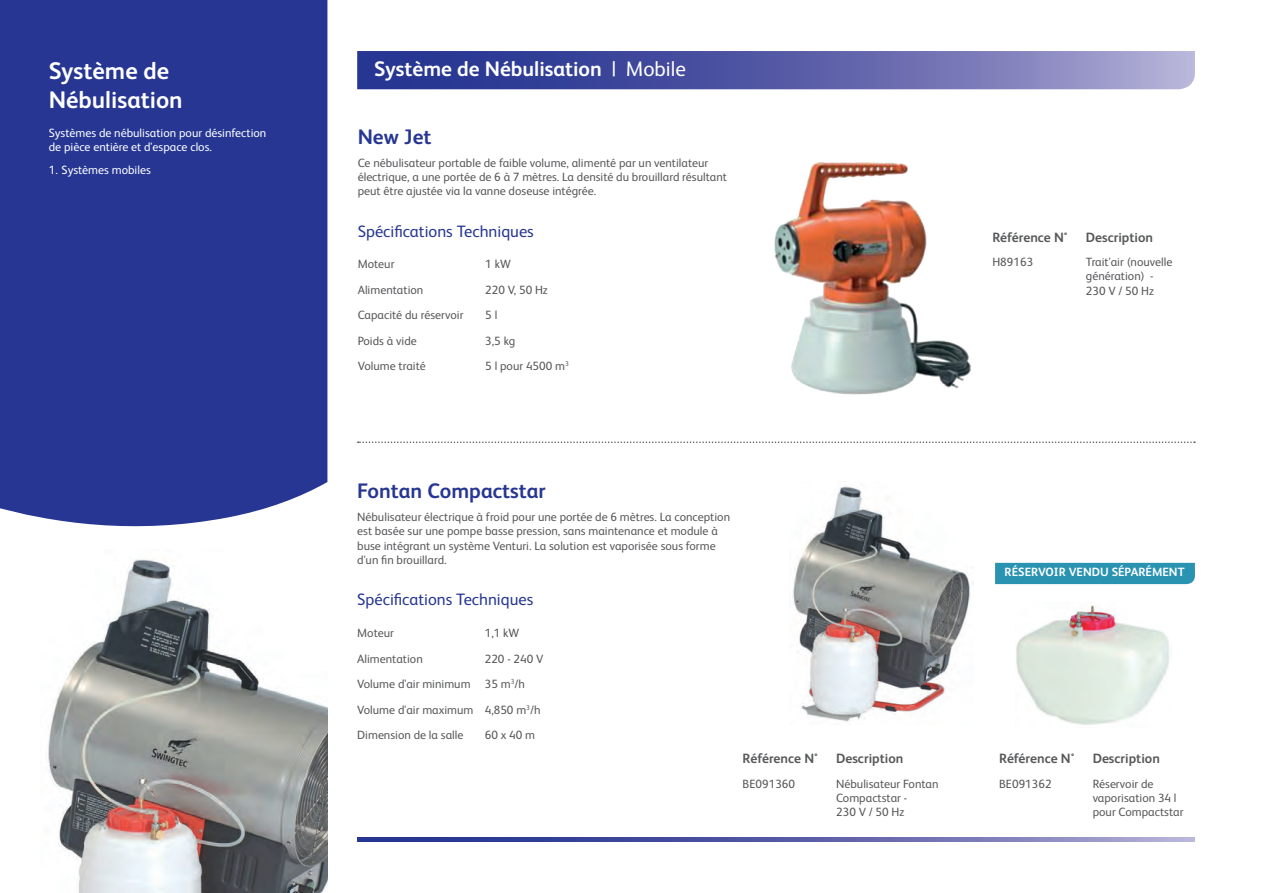
<style>
.page{position:relative;width:1263px;height:893px;background:#fff}
.page>*{position:absolute;margin:0;border:0;box-sizing:border-box;transform-origin:0 0}
.t1{font:700 24px/28.8px "FS Albert Pro";color:#fff}
.t2{font:700 21px "FS Albert Pro";color:#fff}
.t3{font:700 21px "FS Albert Pro";color:#263692}
.t4{font:16.5px "FS Albert Pro";color:#263692}
.t5{font:700 13.5px "FS Albert Pro";color:#57585a}
.t6{font:12px/14.4px "FS Albert Pro";color:#57585a}
.t7{font:12px/14.4px "FS Albert Pro";color:#fff}
.t8{font:700 12px "FS Albert Pro";color:#fff}
.s1{font-weight:400}
</style>
<div class="page">
<svg style="left:357px;top:51px;width:838px;height:38px;background:#5c62aa"></svg>
<svg style="left:357px;top:838px;width:838px;height:4px;background:#5c62aa"></svg>
<div style="left:0;top:0;width:327px;height:527px;background:#263692"></div>
<img style="left:47px;top:557px;width:280px;height:336px">
<img style="left:774px;top:162px;width:197px;height:233px">
<img style="left:789px;top:486px;width:185px;height:236px">
<img style="left:1016px;top:605px;width:153px;height:120px">
<svg style="left:358px;top:441px;width:837px;height:2px"></svg>
<div style="left:995px;top:563px;width:200px;height:21px;background:#2a93b1"></div>
<h1 class="t1" style="left:49px;top:55px;width:135px">Système de<br>Nébulisation</h1>
<p class="t7" style="left:49px;top:125px;width:219px">Systèmes de nébulisation pour désinfection de pièce entière et d'espace clos.</p>
<p class="t7" style="left:49px;top:162px;width:104px">1. Systèmes mobiles</p>
<h2 class="t2" style="left:374px;top:54px;width:313px">Système de Nébulisation <span class="s1">| Mobile</span></h2>
<h2 class="t3" style="left:358px;top:122px;width:75px">New Jet</h2>
<p class="t6" style="left:358px;top:154px;width:371px">Ce nébulisateur portable de faible volume, alimenté par un ventilateur électrique, a une portée de 6 à 7 mètres. La densité du brouillard résultant peut être ajustée via la vanne doseuse intégrée.</p>
<h3 class="t4" style="left:358px;top:219px;width:178px">Spécifications Techniques</h3>
<p class="t6" style="left:358px;top:256px;width:38px">Moteur</p>
<p class="t6" style="left:485px;top:256px;width:27px">1 kW</p>
<p class="t6" style="left:358px;top:282px;width:67px">Alimentation</p>
<p class="t6" style="left:485px;top:282px;width:64px">220 V, 50 Hz</p>
<p class="t6" style="left:358px;top:307px;width:107px">Capacité du réservoir</p>
<p class="t6" style="left:485px;top:307px;width:14px">5 l</p>
<p class="t6" style="left:358px;top:333px;width:61px">Poids à vide</p>
<p class="t6" style="left:485px;top:333px;width:32px">3,5 kg</p>
<p class="t6" style="left:358px;top:358px;width:70px">Volume traité</p>
<p class="t6" style="left:485px;top:358px;width:85px">5 l pour 4500 m<sup>3</sup></p>
<h2 class="t3" style="left:357px;top:476px;width:190px">Fontan Compactstar</h2>
<p class="t6" style="left:357px;top:509px;width:374px">Nébulisateur électrique à froid pour une portée de 6 mètres. La conception est basée sur une pompe basse pression, sans maintenance et module à buse intégrant un système Venturi. La solution est vaporisée sous forme d'un fin brouillard.</p>
<h3 class="t4" style="left:357px;top:588px;width:178px">Spécifications Techniques</h3>
<p class="t6" style="left:357px;top:625px;width:38px">Moteur</p>
<p class="t6" style="left:485px;top:625px;width:36px">1,1 kW</p>
<p class="t6" style="left:357px;top:650px;width:67px">Alimentation</p>
<p class="t6" style="left:357px;top:645px;width:188px;line-height:25.5px;text-indent:128px">220 - 240 V<br>Volume d'air minimum 35 m<sup>3</sup>/h<br>Volume d'air maximum 4,850 m<sup>3</sup>/h<br>Dimension de la salle</p>
<p class="t6" style="left:485px;top:727px;width:52px">60 x 40 m</p>
<p class="t5" style="left:742px;top:749px;width:77px">Référence N°</p>
<p class="t5" style="left:836px;top:749px;width:69px">Description</p>
<p class="t6" style="left:742px;top:775px;width:54px">BE091360</p>
<p class="t6" style="left:836px;top:775px;width:104px">Nébulisateur Fontan<br>Compactstar -<br>230 V / 50 Hz</p>
<p class="t5" style="left:992px;top:228px;width:77px">Référence N°</p>
<p class="t5" style="left:1086px;top:228px;width:69px">Description</p>
<p class="t6" style="left:992px;top:254px;width:42px">H89163</p>
<p class="t6" style="left:1086px;top:254px;width:88px">Trait'air (nouvelle génération) -<br>230 V / 50 Hz</p>
<p class="t8" style="left:1005px;top:564px;width:181px">RÉSERVOIR VENDU SÉPARÉMENT</p>
<p class="t5" style="left:999px;top:749px;width:77px">Référence N°</p>
<p class="t5" style="left:1093px;top:749px;width:69px">Description</p>
<p class="t6" style="left:999px;top:775px;width:54px">BE091362</p>
<p class="t6" style="left:1093px;top:775px;width:92px">Réservoir de vaporisation 34 l pour Compactstar</p>
</div>
